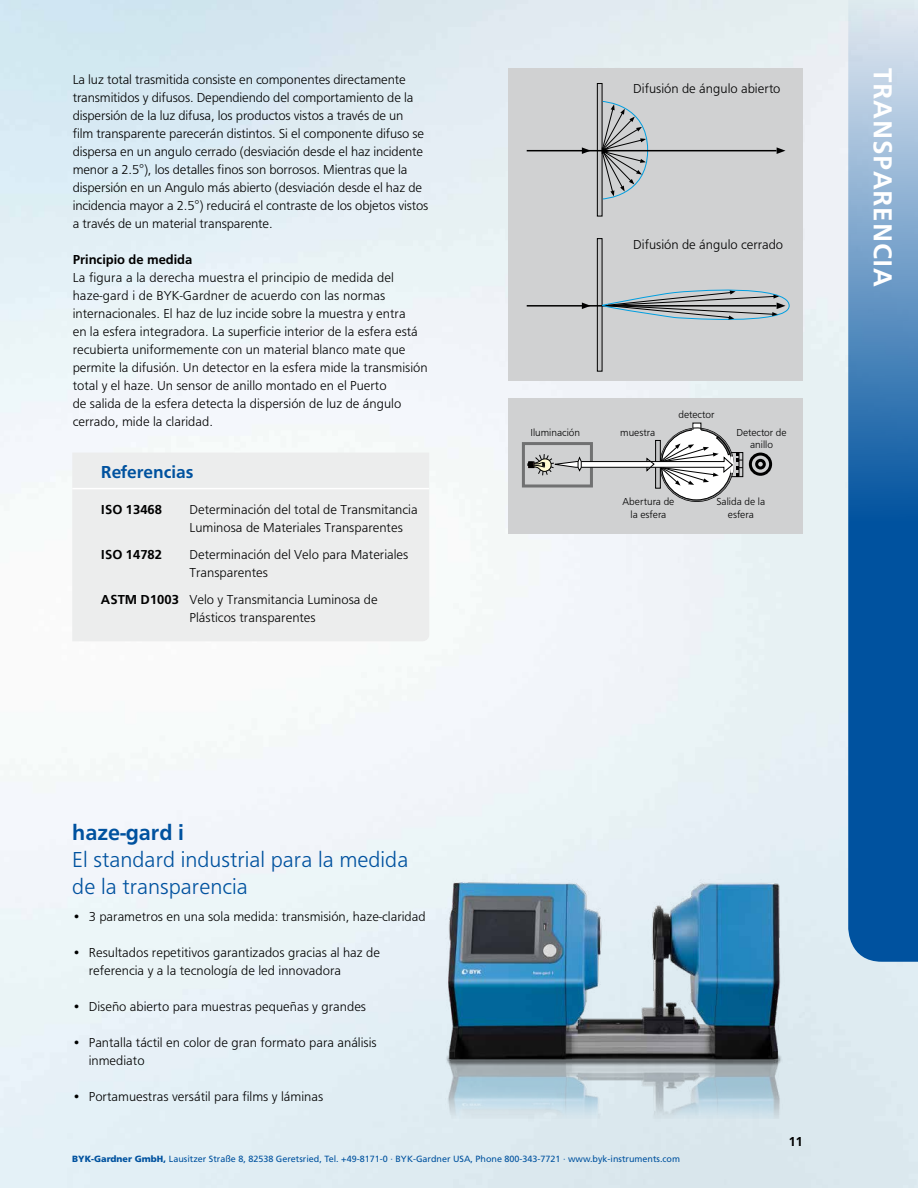
<style>
.page{position:relative;width:918px;height:1188px;background:#fff}
.page>*{position:absolute;margin:0;border:0;box-sizing:border-box;transform-origin:0 0}
.t1{font:500 27px "F015";letter-spacing:.03em;color:#fff}
.t2{font:300 22.5px/27px "F015";color:#00529f}
.t3{font:500 22.5px "F015";color:#00529f}
.t4{font:500 18px "F015";color:#00529f}
.t5{font:300 13.5px/18px "F015";color:#000}
.t6{font:500 13.5px "F015";color:#000}
.t7{font:300 10.5px/12.6px "F015";color:#000;text-align:center}
.t8{font:9px "Frutiger LT";color:#00529f}
.s1{font-weight:500}
.s2{font-family:"Frutiger";font-weight:900}
</style>
<div class="page">
<div style="left:509px;top:68px;width:294px;height:313px;background:#d0d1d2"></div>
<div style="left:509px;top:399px;width:294px;height:135px;background:#d0d1d2"></div>
<div style="left:597px;top:84px;width:5px;height:132px;background:#c6c7c8"></div>
<div style="left:597px;top:83px;width:5px;height:133px;border:1px solid #000"></div>
<div style="left:597px;top:239px;width:5px;height:132px;background:#c6c7c8"></div>
<div style="left:597px;top:238px;width:5px;height:134px;border:1px solid #000"></div>
<hr style="left:527px;top:150px;width:250px;height:1px;background:#000">
<hr style="left:527px;top:305px;width:250px;height:2px;background:#000">
<svg style="left:582px;top:147px;width:9px;height:7px"></svg>
<svg style="left:582px;top:303px;width:9px;height:6px"></svg>
<svg style="left:777px;top:147px;width:9px;height:7px"></svg>
<svg style="left:602px;top:101px;width:46px;height:99px"></svg>
<svg style="left:601px;top:284px;width:189px;height:43px"></svg>
<svg style="left:661px;top:429px;width:72px;height:72px"></svg>
<div style="left:522px;top:442px;width:71px;height:46px;border:3px solid #707172"></div>
<div style="left:755px;top:459px;width:11px;height:11px;border:3px solid #000;border-radius:50%"></div>
<div style="left:749px;top:453px;width:23px;height:23px;border:3px solid #000;border-radius:50%"></div>
<svg style="left:693px;top:425px;width:8px;height:6px"></svg>
<hr style="left:656px;top:440px;width:4px;height:48px;background:#c6c7c8">
<div style="left:655px;top:440px;width:6px;height:49px;border:1px solid #000"></div>
<svg style="left:528px;top:436px;width:215px;height:50px"></svg>
<img style="left:430px;top:846px;width:369px;height:273px">
<div style="left:72px;top:453px;width:357px;height:188px;background:#eceded"></div>
<hr style="left:72px;top:488px;width:357px;height:1px;background:#fff">
<svg style="left:848px;top:0;width:70px;height:962px;background:#407db6"></svg>
<p class="t5" style="left:73px;top:70px;width:357px">La luz total trasmitida consiste en componentes directamente transmitidos y difusos. Dependiendo del comportamiento de la dispersión de la luz difusa, los productos vistos a través de un<br>film transparente parecerán distintos. Si el componente difuso se dispersa en un angulo cerrado (desviación desde el haz incidente menor a 2.5°), los detalles finos son borrosos. Mientras que la dispersión en un Angulo más abierto (desviación desde el haz de incidencia mayor a 2.5°) reducirá el contraste de los objetos vistos a través de un material transparente.</p>
<p class="t6" style="left:73px;top:251px;width:121px">Principio de medida</p>
<p class="t5" style="left:73px;top:268px;width:356px">La figura a la derecha muestra el principio de medida del haze-gard i de BYK-Gardner de acuerdo con las normas internacionales. El haz de luz incide sobre la muestra y entra<br>en la esfera integradora. La superficie interior de la esfera está recubierta uniformemente con un material blanco mate que permite la difusión. Un detector en la esfera mide la transmisión total y el haze. Un sensor de anillo montado en el Puerto<br>de salida de la esfera detecta la dispersión de luz de ángulo cerrado, mide la claridad.</p>
<h3 class="t4" style="left:101px;top:462px;width:94px">Referencias</h3>
<p class="t6" style="left:101px;top:502px;width:63px">ISO 13468</p>
<p class="t5" style="left:189px;top:501px;width:230px">Determinación del total de Transmitancia<br>Luminosa de Materiales Transparentes</p>
<p class="t6" style="left:101px;top:547px;width:63px">ISO 14782</p>
<p class="t5" style="left:189px;top:546px;width:220px">Determinación del Velo para Materiales<br>Transparentes</p>
<p class="t5" style="left:189px;top:591px;width:190px;text-indent:-89px"><span class="s1">ASTM D1003</span> Velo y Transmitancia Luminosa de<br>Plásticos transparentes</p>
<p class="t5" style="left:633px;top:80px;width:149px">Difusión de ángulo abierto</p>
<p class="t5" style="left:633px;top:236px;width:151px">Difusión de ángulo cerrado</p>
<p class="t7" style="left:530px;top:426px;width:51px">Iluminación</p>
<p class="t7" style="left:620px;top:426px;width:37px">muestra</p>
<p class="t7" style="left:679px;top:408px;width:37px">detector</p>
<p class="t7" style="left:736px;top:426px;width:52px">Detector de anillo</p>
<p class="t7" style="left:622px;top:495px;width:53px">Abertura de la esfera</p>
<p class="t7" style="left:716px;top:495px;width:50px">Salida de la esfera</p>
<h1 class="t1" style="left:898px;top:68px;width:221px;rotate:90deg">TRANSPARENCIA</h1>
<h2 class="t3" style="left:72px;top:819px;width:113px">haze-gard i</h2>
<h2 class="t2" style="left:72px;top:846px;width:338px">El standard industrial para la medida de la transparencia</h2>
<p class="t5" style="left:72px;top:907px;width:355px">• 3 parametros en una sola medida: transmisión, haze-claridad</p>
<p class="t5" style="left:89px;top:943px;width:293px;text-indent:-16px">• Resultados repetitivos garantizados gracias al haz de referencia y a la tecnología de led innovadora</p>
<p class="t5" style="left:72px;top:997px;width:295px">• Diseño abierto para muestras pequeñas y grandes</p>
<p class="t5" style="left:89px;top:1033px;width:289px;text-indent:-16px">• Pantalla táctil en color de gran formato para análisis inmediato</p>
<p class="t5" style="left:72px;top:1087px;width:252px">• Portamuestras versátil para films y láminas</p>
<p class="t8" style="left:72px;top:1153px;width:609px"><span class="s2">BYK-Gardner GmbH,</span> Lausitzer Straße 8, 82538 Geretsried, Tel. +49-8171-0 · BYK-Gardner USA, Phone 800-343-7721 · www.byk-instruments.com</p>
<p class="t6" style="left:789px;top:1133px;width:16px">11</p>
</div>
